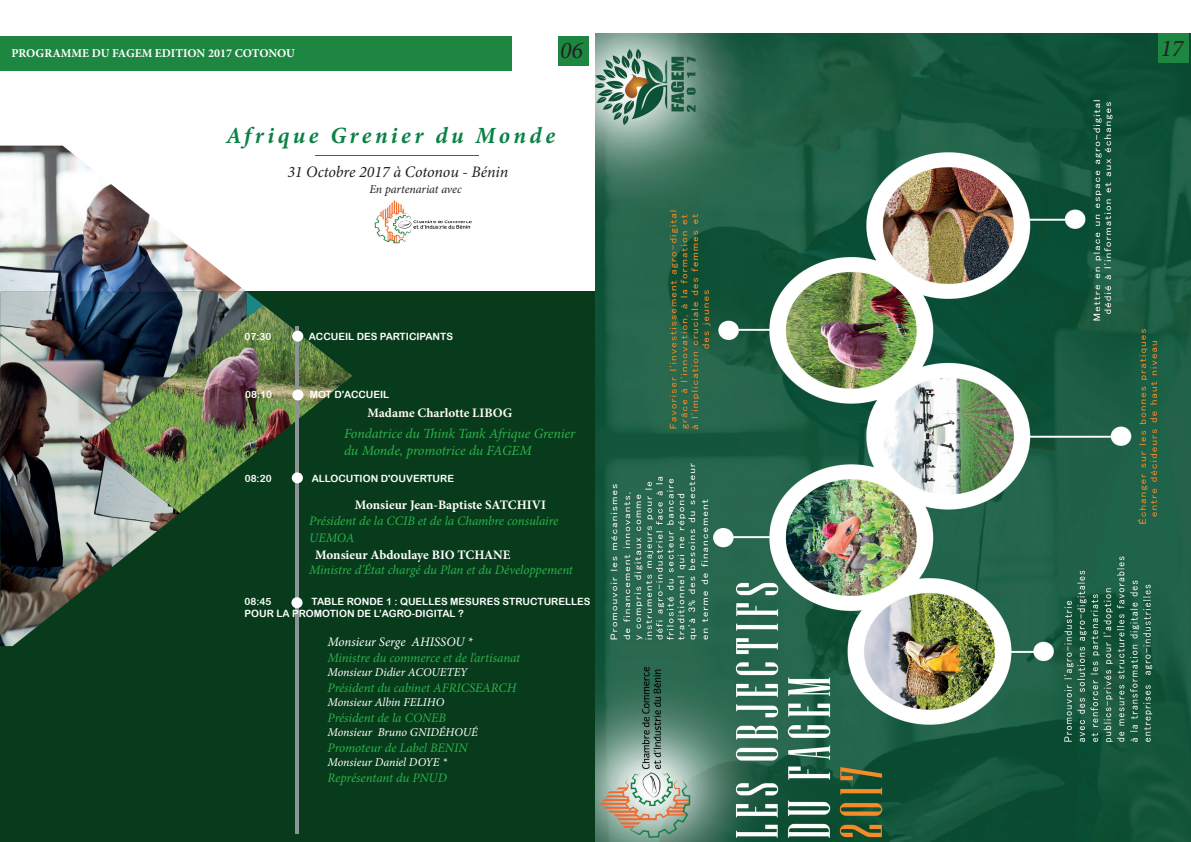
<style>
.page{position:relative;width:1191px;height:842px;background:#fff}
.page>*{position:absolute;margin:0;border:0;box-sizing:border-box;transform-origin:0 0}
.t1{font:italic 24px "Minion Pro";color:#231f20}
.t2{font:italic 700 23.2px "Minion Pro";letter-spacing:.145em;color:#0a8247}
.t3{font:italic 16px "Minion Pro";letter-spacing:-.01em;color:#231f20}
.t4{font:italic 14px/16.8px "Minion Pro";letter-spacing:-.01em;color:#2cb34b}
.t5{font:italic 13px/16.8px "Minion Pro";letter-spacing:-.005em;color:#2cb34b}
.t6{font:700 13px "Minion Pro";color:#fff}
.t7{font:italic 13px "Minion Pro";color:#fff}
.t8{font:700 13px "Minion Pro";color:#fef9f0}
.t9{font:italic 12px "Minion Pro";letter-spacing:-.005em;color:#fff}
.t10{font:700 12px "Minion Pro";color:#fff}
.t11{font:italic 12px "Minion Pro";letter-spacing:-.005em;color:#231f20}
.t12{font:10px/12px "Arial Rounded MT Bold";color:#fff}
</style>
<div class="page">
<div style="left:1px;top:292px;width:631px;height:550px;background:#073b1b"></div>
<hr style="left:316px;top:155px;width:163px;height:1px;background:#585259">
<img style="left:246px;top:292px;width:17px;height:13px">
<img style="left:0;top:146px;width:246px;height:187px">
<img style="left:1px;top:292px;width:245px;height:42px">
<img style="left:111px;top:305px;width:241px;height:189px">
<img style="left:0;top:335px;width:180px;height:311px">
<img style="left:89px;top:423px;width:113px;height:90px">
<img style="left:374px;top:200px;width:98px;height:44px">
<hr style="left:296px;top:326px;width:3px;height:507px;background:#8e9495">
<div style="left:292px;top:331px;width:11px;height:11px;background:#fff;border-radius:50%"></div>
<div style="left:291px;top:597px;width:11px;height:11px;background:#fff;border-radius:50%"></div>
<div style="left:292px;top:389px;width:11px;height:11px;background:#fff;border-radius:50%"></div>
<div style="left:292px;top:472px;width:11px;height:11px;background:#fff;border-radius:50%"></div>
<div style="left:0;top:36px;width:512px;height:34px;background:#1d8640"></div>
<img style="left:595px;top:33px;width:596px;height:809px">
<div style="left:558px;top:36px;width:30px;height:30px;background:#1d8640"></div>
<div style="left:1158px;top:33px;width:30px;height:30px;background:#1d8640"></div>
<p class="t10" style="left:11px;top:45px;width:285px">PROGRAMME DU FAGEM EDITION 2017 COTONOU</p>
<h1 class="t1" style="left:560px;top:34px;width:24px">06</h1>
<h1 class="t1" style="left:1160px;top:32px;width:24px">17</h1>
<h2 class="t2" style="left:226px;top:119px;width:330px">Afrique Grenier du Monde</h2>
<p class="t3" style="left:287px;top:161px;width:222px">31 Octobre 2017 à Cotonou - Bénin</p>
<p class="t11" style="left:369px;top:181px;width:94px">En partenariat avec</p>
<p class="t12" style="left:244px;top:331px;width:28px">07:30</p>
<p class="t12" style="left:309px;top:331px;width:146px">ACCUEIL DES PARTICIPANTS</p>
<p class="t12" style="left:245px;top:388px;width:28px">08:10</p>
<p class="t12" style="left:310px;top:388px;width:81px">MOT D'ACCUEIL</p>
<p class="t8" style="left:367px;top:404px;width:146px">Madame Charlotte LIBOG</p>
<p class="t4" style="left:344px;top:425px;width:233px">Fondatrice du ink Tank Afrique Grenier du Monde, promotrice du FAGEM</p>
<p class="t12" style="left:245px;top:472px;width:28px">08:20</p>
<p class="t12" style="left:312px;top:472px;width:144px">ALLOCUTION D'OUVERTURE</p>
<p class="t6" style="left:355px;top:496px;width:193px">Monsieur Jean-Baptiste SATCHIVI</p>
<p class="t5" style="left:309px;top:512px;width:251px">Président de la CCIB et de la Chambre consulaire<br>UEMOA</p>
<p class="t6" style="left:315px;top:545px;width:197px">Monsieur Abdoulaye BIO TCHANE</p>
<p class="t5" style="left:309px;top:561px;width:265px">Ministre d'État chargé du Plan et du Développement</p>
<p class="t12" style="left:244px;top:596px;width:347px;text-indent:67px">TABLE RONDE 1 : QUELLES MESURES STRUCTURELLES<br>POUR LA PROMOTION DE L’AGRO-DIGITAL ?</p>
<p class="t12" style="left:244px;top:596px;width:28px">08:45</p>
<p class="t7" style="left:327px;top:633px;width:147px">Monsieur Serge AHISSOU *</p>
<p class="t5" style="left:327px;top:649px;width:194px">Ministre du commerce et de l’artisanat</p>
<p class="t9" style="left:327px;top:664px;width:141px">Monsieur Didier ACOUETEY</p>
<p class="t5" style="left:327px;top:679px;width:190px">Président du cabinet AFRICSEARCH</p>
<p class="t9" style="left:327px;top:694px;width:118px">Monsieur Albin FELIHO</p>
<p class="t5" style="left:327px;top:709px;width:120px">Président de la CONEB</p>
<p class="t9" style="left:327px;top:724px;width:152px">Monsieur Bruno GNIDÉHOUÉ</p>
<p class="t5" style="left:327px;top:739px;width:142px">Promoteur de Label BENIN</p>
<p class="t9" style="left:327px;top:754px;width:121px">Monsieur Daniel DOYE *</p>
<p class="t5" style="left:327px;top:769px;width:121px">Représentant du PNUD</p>
</div>
